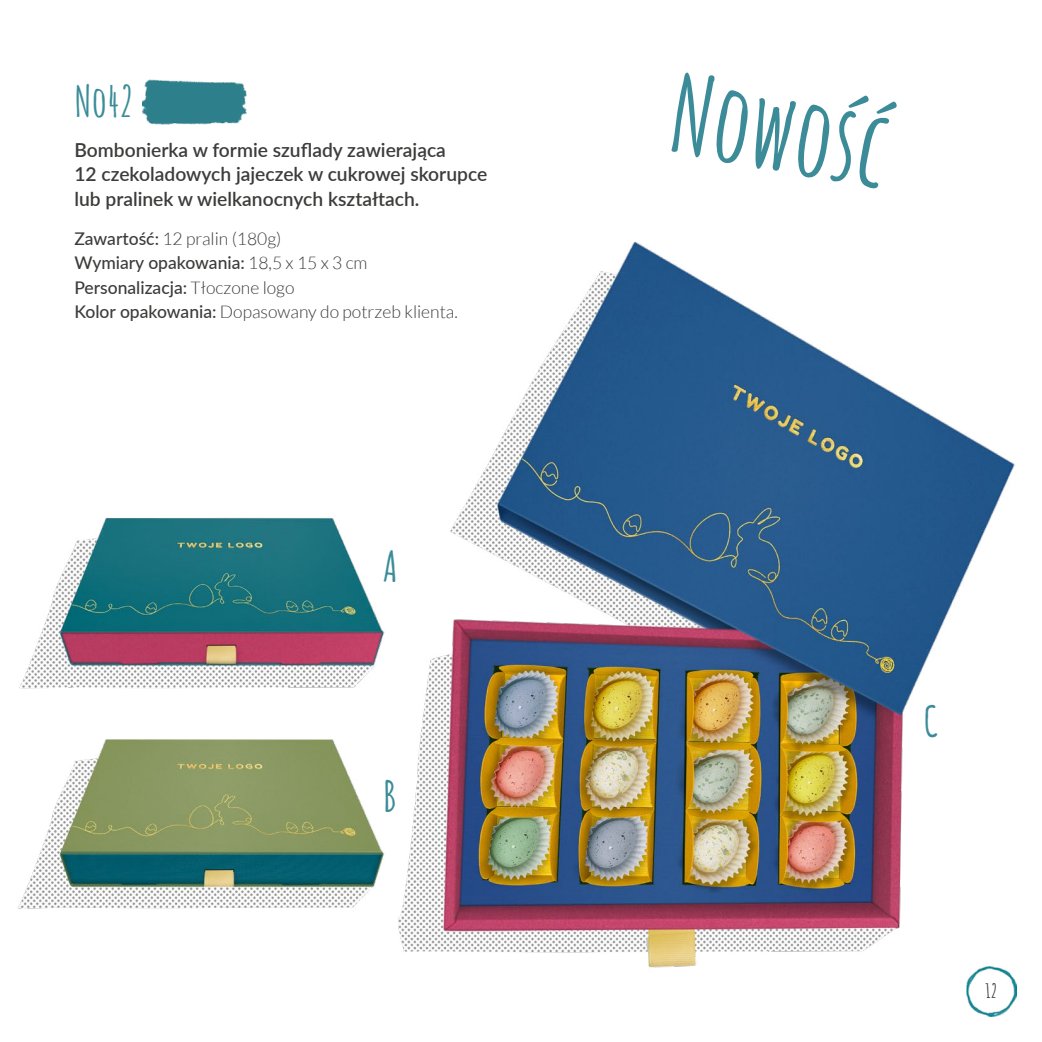
<style>
.page{position:relative;width:1042px;height:1042px;background:#fff}
.page>*{position:absolute;margin:0;border:0;box-sizing:border-box;transform-origin:0 0}
.t1{font:700 105px "Amatic SC";color:#3b8c98}
.t2{font:700 42px "Amatic SC";color:#3b8c98}
.t3{font:600 19.25px/24.5px "Lato";color:#3c3c3b}
.t4{font:700 19.25px "Amatic SC";color:#3c3c3b}
.t5{font:300 17.5px/24.5px "Lato";color:#3c3c3b}
.s1{font-weight:500}
</style>
<div class="page">
<img style="left:17px;top:100px;width:998px;height:917px">
<img style="left:143px;top:79px;width:103px;height:45px">
<img style="left:966px;top:966px;width:51px;height:50px">
<h2 class="t2" style="left:74px;top:69px;width:61px">No42</h2>
<p class="t3" style="left:74px;top:136px;width:414px">Bombonierka w formie szuflady zawierająca<br>12 czekoladowych jajeczek w cukrowej skorupce lub pralinek w wielkanocnych kształtach.</p>
<p class="t5" style="left:74px;top:226px;width:385px"><span class="s1">Zawartość:</span> 12 pralin (180g)<br><span class="s1">Wymiary opakowania:</span> 18,5 x 15 x 3 cm <span class="s1">Personalizacja:</span> Tłoczone logo<br><span class="s1">Kolor opakowania:</span> Dopasowany do potrzeb klienta.</p>
<h2 class="t2" style="left:383px;top:534px;width:16px">A</h2>
<h2 class="t2" style="left:383px;top:764px;width:15px">B</h2>
<h1 class="t1" style="left:685px;top:32px;width:221px;rotate:10deg">Nowość</h1>
<h2 class="t2" style="left:923px;top:689px;width:16px">C</h2>
<p class="t4" style="left:985px;top:976px;width:13px">12</p>
</div>
